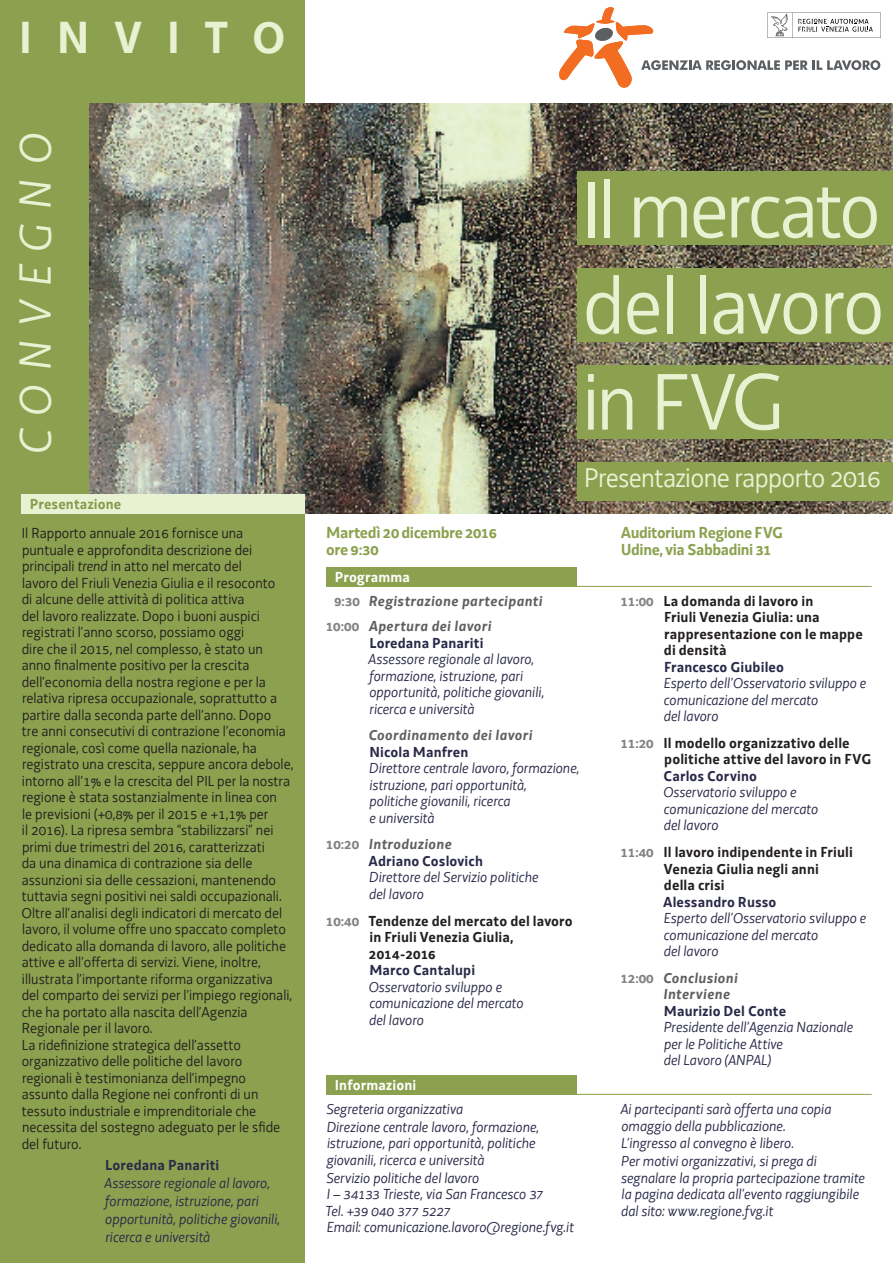
<style>
.page{position:relative;width:893px;height:1263px;background:#fff}
.page>*{position:absolute;margin:0;border:0;box-sizing:border-box;transform-origin:0 0}
.t1{font:83.55px/96.1px "Decima WE";letter-spacing:-.03em;color:#e8f2d3;text-align:justify}
.t2{font:italic 46.5px "Decima WE";letter-spacing:.315em;color:#e8f2d3}
.t3{font:700 46.5px "Decima WE";letter-spacing:.535em;color:#e8f2d3}
.t4{font:27.9px "Decima WE";letter-spacing:-.025em;color:#e8f2d3}
.t5{font:700 16.5px/16.5px "Decima WE";letter-spacing:-.025em;color:#8ca14f}
.t6{font:15px/16.5px "Decima WE";color:#231f20}
.t7{font:italic 15px/16.5px "Decima WE";letter-spacing:.005em;color:#292949}
.t8{font:700 15px/16.5px "Decima WE";letter-spacing:.01em;color:#231f20}
.t9{font:700 15px/16.5px "Decima WE";letter-spacing:.005em;color:#292949}
.t10{font:italic 700 15px/16.5px "Decima WE";letter-spacing:.025em;color:#5f5f62}
.t11{font:700 15px "Decima WE";letter-spacing:.01em;color:#869b4b}
.t12{font:700 15px "Decima WE";letter-spacing:.015em;color:#fff}
.s1{font-style:italic}
.s2{font-style:normal;color:#fff}
.s3{font-style:normal;color:#808285}
.s4{font-style:normal;color:#292949}
.s5{color:#808285}
.s6{font-style:italic;color:#5f5f62}
</style>
<div class="page">
<div style="left:0;top:0;width:305px;height:1263px;background:#8ca14f"></div>
<img style="left:89px;top:103px;width:804px;height:410px">
<svg style="left:559px;top:7px;width:322px;height:81px"></svg>
<div style="left:577px;top:171px;width:316px;height:74px;background:#8ca14f"></div>
<div style="left:577px;top:268px;width:316px;height:74px;background:#8ca14f"></div>
<div style="left:577px;top:365px;width:316px;height:74px;background:#8ca14f"></div>
<div style="left:577px;top:462px;width:316px;height:38px;background:#8ca14f"></div>
<div style="left:21px;top:494px;width:284px;height:19px;background:#e8f2d3"></div>
<div style="left:326px;top:567px;width:251px;height:19px;background:#8ca14f"></div>
<hr style="left:326px;top:586px;width:546px;height:1px;background:#8ca14f">
<div style="left:326px;top:1075px;width:251px;height:19px;background:#8ca14f"></div>
<hr style="left:326px;top:1094px;width:546px;height:1px;background:#8ca14f">
<h2 class="t3" style="left:19px;top:9px;width:269px">invito</h2>
<h2 class="t2" style="left:7px;top:454px;width:323px;rotate:-90deg">convegno</h2>
<p class="t11" style="left:30px;top:495px;width:93px">Presentazione</p>
<h1 class="t1" style="left:582px;top:163px;width:304px">Il mercato del lavoro in FVG</h1>
<h3 class="t4" style="left:584px;top:462px;width:298px">Presentazione rapporto 2016</h3>
<p class="t5" style="left:326px;top:525px;width:172px">Martedì 20 dicembre 2016 ore 9:30</p>
<p class="t6" style="left:21px;top:525px;width:273px">Il Rapporto annuale 2016 fornisce una puntuale e approfondita descrizione dei principali <span class="s1">trend</span> in atto nel mercato del<br>lavoro del Friuli Venezia Giulia e il resoconto<br>di alcune delle attività di politica attiva<br>del lavoro realizzate. Dopo i buoni auspici registrati l’anno scorso, possiamo oggi<br>dire che il 2015, nel complesso, è stato un anno finalmente positivo per la crescita dell’economia della nostra regione e per la relativa ripresa occupazionale, soprattutto a partire dalla seconda parte dell’anno. Dopo<br>tre anni consecutivi di contrazione l’economia regionale, così come quella nazionale, ha registrato una crescita, seppure ancora debole, intorno all’1% e la crescita del PIL per la nostra regione è stata sostanzialmente in linea con<br>le previsioni (+0,8% per il 2015 e +1,1% per<br>il 2016). La ripresa sembra “stabilizzarsi” nei primi due trimestri del 2016, caratterizzati<br>da una dinamica di contrazione sia delle assunzioni sia delle cessazioni, mantenendo tuttavia segni positivi nei saldi occupazionali.<br>Oltre all’analisi degli indicatori di mercato del lavoro, il volume offre uno spaccato completo dedicato alla domanda di lavoro, alle politiche attive e all’offerta di servizi. Viene, inoltre, illustrata l’importante riforma organizzativa del comparto dei servizi per l’impiego regionali, che ha portato alla nascita dell’Agenzia Regionale per il lavoro.<br>La ridefinizione strategica dell’assetto organizzativo delle politiche del lavoro regionali è testimonianza dell’impegno assunto dalla Regione nei confronti di un tessuto industriale e imprenditoriale che necessita del sostegno adeguato per le sfide del futuro.</p>
<p class="t5" style="left:621px;top:525px;width:164px">Auditorium Regione FVG<br>Udine, via Sabbadini 31</p>
<p class="t9" style="left:105px;top:1157px;width:116px">Loredana Panariti</p>
<p class="t7" style="left:104px;top:1174px;width:178px;line-height:18px">Assessore regionale al lavoro, formazione, istruzione, pari opportunità, politiche giovanili, ricerca e università</p>
<p class="t10" style="left:334px;top:565px;width:210px;line-height:23.5px"><span class="s2">Programma<br></span><span class="s3">9:30</span> Registrazione partecipanti</p>
<p class="t10" style="left:369px;top:618px;width:124px;text-indent:-44px"><span class="s3">10:00</span> Apertura dei lavori<br><span class="s4">Loredana Panariti</span></p>
<p class="t7" style="left:368px;top:650px;width:178px">Assessore regionale al lavoro, formazione, istruzione, pari opportunità, politiche giovanili, ricerca e università</p>
<p class="t10" style="left:369px;top:727px;width:165px">Coordinamento dei lavori</p>
<p class="t9" style="left:369px;top:744px;width:101px">N icola Manfren</p>
<p class="t7" style="left:369px;top:760px;width:212px">Direttore centrale lavoro, formazione, istruzione, pari opportunità,<br>politiche giovanili, ricerca<br>e università</p>
<p class="t9" style="left:368px;top:836px;width:116px;text-indent:-43px"><span class="s5">10:20</span> <span class="s6">Introduzione<br></span>Adriano Coslovich</p>
<p class="t7" style="left:369px;top:869px;width:171px">Direttore del Servizio politiche del lavoro</p>
<p class="t8" style="left:369px;top:913px;width:205px;text-indent:-43px"><span class="s5">10:40</span> Tendenze del mercato del lavoro in Friuli Venezia Giulia,<br>2014-2016</p>
<p class="t9" style="left:369px;top:962px;width:107px">Marco Cantalupi</p>
<p class="t7" style="left:369px;top:978px;width:156px">Osservatorio sviluppo e comunicazione del mercato del lavoro</p>
<p class="t8" style="left:664px;top:592px;width:200px;text-indent:-44px"><span class="s5">11:00</span> La domanda di lavoro in<br>Friuli Venezia Giulia: una rappresentazione con le mappe di densità</p>
<p class="t9" style="left:664px;top:658px;width:122px">Francesco Giubileo</p>
<p class="t7" style="left:664px;top:675px;width:204px">Esperto dell’Osservatorio sviluppo e comunicazione del mercato<br>del lavoro</p>
<p class="t8" style="left:664px;top:735px;width:209px;text-indent:-44px"><span class="s5">11:20</span> I l modello organizzativo delle politiche attive del lavoro in FVG</p>
<p class="t9" style="left:664px;top:768px;width:95px">Carlos Corvino</p>
<p class="t7" style="left:663px;top:784px;width:156px">Osservatorio sviluppo e comunicazione del mercato del lavoro</p>
<p class="t8" style="left:664px;top:844px;width:190px;text-indent:-43px"><span class="s5">11:40</span> I l lavoro indipendente in Friuli<br>Venezia Giulia negli anni della crisi</p>
<p class="t9" style="left:663px;top:893px;width:115px">Alessandro Russo</p>
<p class="t7" style="left:664px;top:909px;width:204px">Esperto dell’Osservatorio sviluppo e comunicazione del mercato<br>del lavoro</p>
<p class="t10" style="left:663px;top:969px;width:76px;text-indent:-43px"><span class="s3">12:00</span> Conclusioni<br>Interviene</p>
<p class="t9" style="left:664px;top:1003px;width:124px">Maurizio Del Conte</p>
<p class="t7" style="left:664px;top:1019px;width:191px">Presidente dell’Agenzia Nazionale per le Politiche Attive<br>del Lavoro (ANPAL)</p>
<p class="t12" style="left:335px;top:1076px;width:83px">I nformazioni</p>
<p class="t7" style="left:326px;top:1100px;width:250px">Segreteria organizzativa<br>Direzione centrale lavoro, formazione, istruzione, pari opportunità, politiche giovanili, ricerca e università<br>Servizio politiche del lavoro<br>I – 34133 Trieste, via San Francesco 37<br>Tel. +39 040 377 5227<br>Email: comunicazione.lavoro@regione.fvg.it</p>
<p class="t7" style="left:620px;top:1100px;width:246px;line-height:17px">Ai partecipanti sarà offerta una copia omaggio della pubblicazione.<br>L’ingresso al convegno è libero.<br>Per motivi organizzativi, si prega di segnalare la propria partecipazione tramite la pagina dedicata all’evento raggiungibile dal sito: www.regione.fvg.it</p>
</div>
